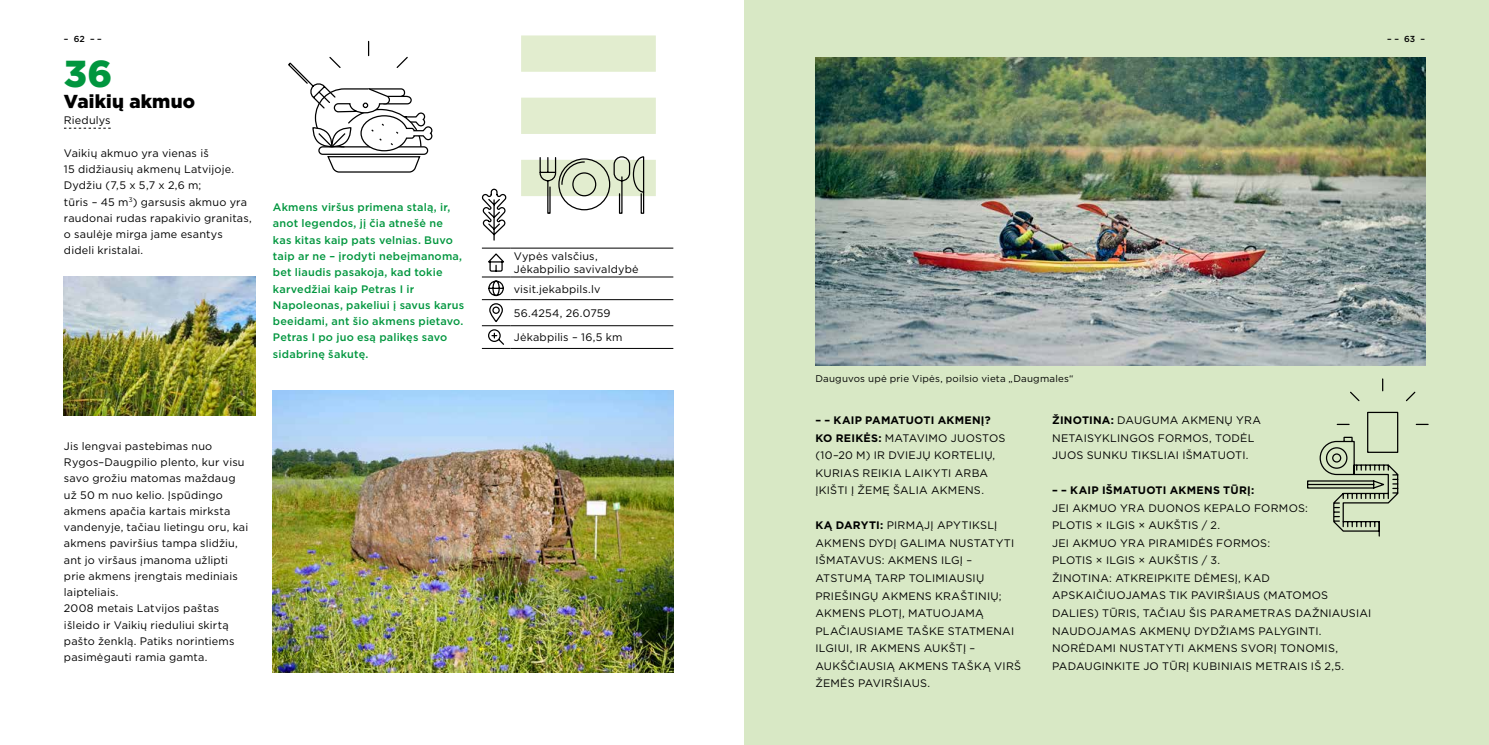
<style>
.page{position:relative;width:1489px;height:745px;background:#fff}
.page>*{position:absolute;margin:0;border:0;box-sizing:border-box;transform-origin:0 0}
.t1{font:900 37.5px "Gotham";color:#00963e}
.t2{font:900 18.75px "Gotham";letter-spacing:.01em;color:#000}
.t3{font:10.88px/17.5px "Gotham";letter-spacing:.015em;color:#000}
.t4{font:500 10.88px/16.2px "Gotham";letter-spacing:.02em;color:#00963e}
.t5{font:700 10.88px "Gotham";letter-spacing:.025em;color:#000}
.t6{font:9.75px "Gotham";letter-spacing:.02em;color:#000}
.t7{font:500 8.75px "Gotham";color:#000}
.s1{font-weight:700}
</style>
<div class="page">
<div style="left:744px;top:0;width:744px;height:744px;background:#d8e8c5"></div>
<div style="left:521px;top:35px;width:134px;height:37px;background:#e2edcf"></div>
<div style="left:521px;top:160px;width:134px;height:36px;background:#e2edcf"></div>
<div style="left:521px;top:98px;width:134px;height:36px;background:#e2edcf"></div>
<svg style="left:64px;top:128px;width:47px;height:1px"></svg>
<img style="left:64px;top:277px;width:191px;height:138px">
<hr style="left:510px;top:248px;width:163px;height:1px;background:#000">
<hr style="left:510px;top:276px;width:163px;height:1px;background:#000">
<hr style="left:510px;top:299px;width:163px;height:1px;background:#000">
<hr style="left:510px;top:325px;width:163px;height:1px;background:#000">
<hr style="left:510px;top:348px;width:163px;height:1px;background:#000">
<svg style="left:482px;top:248px;width:28px;height:101px"></svg>
<svg style="left:481px;top:188px;width:26px;height:53px"></svg>
<img style="left:273px;top:390px;width:400px;height:282px">
<svg style="left:1307px;top:378px;width:122px;height:159px"></svg>
<svg style="left:539px;top:156px;width:106px;height:58px"></svg>
<img style="left:815px;top:58px;width:609px;height:307px">
<svg style="left:288px;top:41px;width:145px;height:132px"></svg>
<p class="t7" style="left:64px;top:34px;width:40px">– 62 – –</p>
<p class="t7" style="left:1386px;top:34px;width:40px">– – 63 –</p>
<h1 class="t1" style="left:64px;top:48px;width:50px">36</h1>
<h2 class="t2" style="left:64px;top:88px;width:133px">Vaikių akmuo</h2>
<p class="t3" style="left:64px;top:111px;width:48px">Riedulys</p>
<p class="t3" style="left:64px;top:144px;width:189px;line-height:16.2px">Vaikių akmuo yra vienas iš<br>15 didžiausių akmenų Latvijoje.<br>Dydžiu (7,5 x 5,7 x 2,6 m;<br>tūris – 45 m<sup>3</sup>) garsusis akmuo yra raudonai rudas rapakivio granitas, o saulėje mirga jame esantys dideli kristalai.</p>
<p class="t4" style="left:273px;top:199px;width:193px">Akmens viršus primena stalą, ir, anot legendos, jį čia atnešė ne<br>kas kitas kaip pats velnias. Buvo taip ar ne – įrodyti nebeįmanoma, bet liaudis pasakoja, kad tokie karvedžiai kaip Petras I ir<br>Napoleonas, pakeliui į savus karus beeidami, ant šio akmens pietavo.<br>Petras I po juo esą palikęs savo sidabrinę šakutę.</p>
<p class="t3" style="left:514px;top:249px;width:126px;line-height:13px">Vypės valsčius,<br>Jėkabpilio savivaldybė</p>
<p class="t3" style="left:514px;top:279px;width:88px">visit.jekabpils.lv</p>
<p class="t3" style="left:514px;top:304px;width:98px">56.4254, 26.0759</p>
<p class="t3" style="left:514px;top:328px;width:110px">Jėkabpilis – 16,5 km</p>
<p class="t3" style="left:64px;top:437px;width:186px;line-height:16.2px">Jis lengvai pastebimas nuo<br>Rygos–Daugpilio plento, kur visu savo grožiu matomas maždaug už 50 m nuo kelio. Įspūdingo akmens apačia kartais mirksta vandenyje, tačiau lietingu oru, kai akmens paviršius tampa slidžiu, ant jo viršaus įmanoma užlipti prie akmens įrengtais mediniais laipteliais.<br>2008 metais Latvijos paštas išleido ir Vaikių rieduliui skirtą pašto ženklą. Patiks norintiems pasimėgauti ramia gamta.</p>
<p class="t6" style="left:815px;top:372px;width:259px">Dauguvos upė prie Vipės, poilsio vieta „Daugmales“</p>
<p class="t3" style="left:815px;top:411px;width:191px"><span class="s1">– – KAIP PAMATUOTI AKMENĮ?<br>KO REIKĖS:</span> MATAVIMO JUOSTOS (10–20 M) IR DVIEJŲ KORTELIŲ,<br>KURIAS REIKIA LAIKYTI ARBA<br>ĮKIŠTI Į ŽEMĘ ŠALIA AKMENS.</p>
<p class="t3" style="left:815px;top:516px;width:207px"><span class="s1">KĄ DARYTI:</span> PIRMĄJĮ APYTIKSLĮ<br>AKMENS DYDĮ GALIMA NUSTATYTI<br>IŠMATAVUS: AKMENS ILGĮ –<br>ATSTUMĄ TARP TOLIMIAUSIŲ<br>PRIEŠINGŲ AKMENS KRAŠTINIŲ;<br>AKMENS PLOTĮ, MATUOJAMĄ<br>PLAČIAUSIAME TAŠKE STATMENAI<br>ILGIUI, IR AKMENS AUKŠTĮ –<br>AUKŠČIAUSIĄ AKMENS TAŠKĄ VIRŠ<br>ŽEMĖS PAVIRŠIAUS.</p>
<p class="t3" style="left:1052px;top:411px;width:211px"><span class="s1">ŽINOTINA:</span> DAUGUMA AKMENŲ YRA<br>NETAISYKLINGOS FORMOS, TODĖL<br>JUOS SUNKU TIKSLIAI IŠMATUOTI.</p>
<p class="t5" style="left:1052px;top:483px;width:204px">– – KAIP IŠMATUOTI AKMENS TŪRĮ:</p>
<p class="t3" style="left:1052px;top:498px;width:321px">JEI AKMUO YRA DUONOS KEPALO FORMOS:<br>PLOTIS × ILGIS × AUKŠTIS / 2.<br>JEI AKMUO YRA PIRAMIDĖS FORMOS:<br>PLOTIS × ILGIS × AUKŠTIS / 3.<br>ŽINOTINA: ATKREIPKITE DĖMESĮ, KAD APSKAIČIUOJAMAS TIK PAVIRŠIAUS (MATOMOS DALIES) TŪRIS, TAČIAU ŠIS PARAMETRAS DAŽNIAUSIAI NAUDOJAMAS AKMENŲ DYDŽIAMS PALYGINTI.<br>NORĖDAMI NUSTATYTI AKMENS SVORĮ TONOMIS, PADAUGINKITE JO TŪRĮ KUBINIAIS METRAIS IŠ 2,5.</p>
</div>
